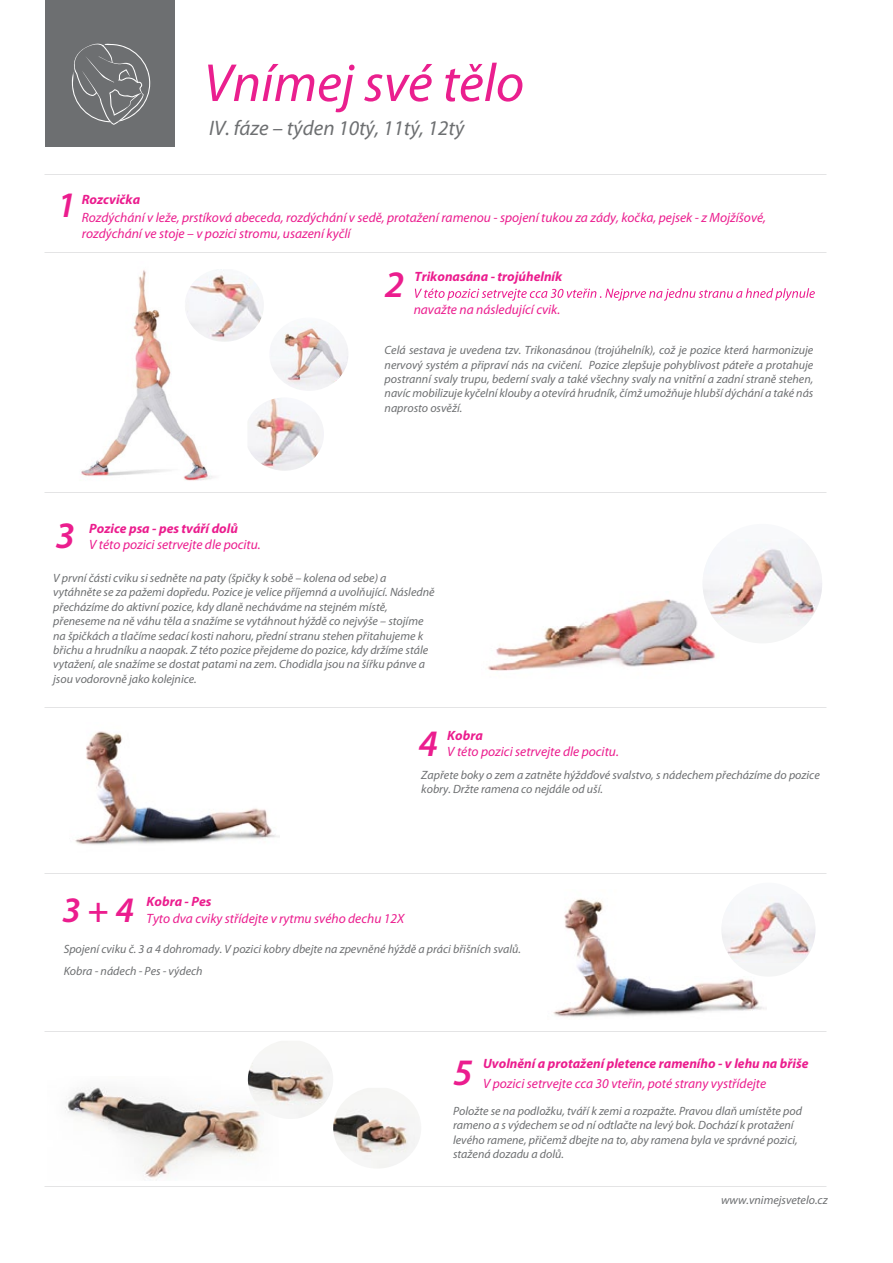
<style>
.page{position:relative;width:893px;height:1263px;background:#fff}
.page>*{position:absolute;margin:0;border:0;box-sizing:border-box;transform-origin:0 0}
.t1{font:italic 54px "Myriad Pro";color:#ea1f8e}
.t2{font:italic 600 37.5px "Myriad Pro";color:#eb1d8e}
.t3{font:italic 600 36px "Myriad Pro";color:#eb1d8e}
.t4{font:italic 21px "Myriad Pro";color:#6d6f71}
.t5{font:italic 13.5px/16.2px "Myriad Pro";color:#eb1d8e}
.t6{font:italic 700 13.5px "Myriad Pro";color:#eb1d8e}
.t7{font:italic 12px/14.4px "Myriad Pro";color:#6d6f71}
</style>
<div class="page">
<svg style="left:415px;top:288px;width:400px;height:13px"></svg>
<img style="left:81px;top:270px;width:133px;height:211px">
<img style="left:185px;top:269px;width:78px;height:73px">
<img style="left:271px;top:322px;width:77px;height:68px">
<img style="left:248px;top:398px;width:76px;height:73px">
<img style="left:487px;top:599px;width:228px;height:72px">
<div style="left:703px;top:524px;width:119px;height:119px;background:#f6f8fa;border-radius:60px"></div>
<img style="left:703px;top:549px;width:119px;height:77px">
<img style="left:553px;top:898px;width:213px;height:119px">
<img style="left:65px;top:1077px;width:196px;height:101px">
<img style="left:333px;top:1088px;width:87px;height:80px">
<img style="left:248px;top:1041px;width:84px;height:78px">
<img style="left:75px;top:731px;width:205px;height:114px">
<div style="left:45px;top:0;width:130px;height:146px;background:#6d6f71"></div>
<svg style="left:71px;top:43px;width:79px;height:82px"></svg>
<div style="left:721px;top:883px;width:94px;height:94px;background:#f6f8fa;border-radius:47px"></div>
<img style="left:721px;top:898px;width:94px;height:65px">
<h1 class="t1" style="left:204px;top:50px;width:322px">Vnímej své tělo</h1>
<h3 class="t4" style="left:209px;top:115px;width:257px">IV. fáze – týden 10tý, 11tý, 12tý</h3>
<h3 class="t3" style="left:57px;top:182px;width:20px">1</h3>
<p class="t6" style="left:82px;top:191px;width:60px">Rozcvička</p>
<p class="t5" style="left:82px;top:209px;width:686px">Rozdýchání v leže, prstíková abeceda, rozdýchání v sedě, protažení ramenou - spojení tukou za zády, kočka, pejsek - z Mojžíšové, rozdýchání ve stoje – v pozici stromu, usazení kyčlí</p>
<h2 class="t2" style="left:385px;top:261px;width:21px">2</h2>
<p class="t6" style="left:415px;top:268px;width:149px">Trikonasána - trojúhelník</p>
<p class="t5" style="left:414px;top:301px;width:148px">navažte na následující cvik.</p>
<p class="t7" style="left:385px;top:343px;width:430px;text-align:justify">Celá sestava je uvedena tzv. Trikonasánou (trojúhelník), což je pozice která harmonizuje nervový systém a připraví nás na cvičení. Pozice zlepšuje pohyblivost páteře a protahuje postranní svaly trupu, bederní svaly a také všechny svaly na vnitřní a zadní straně stehen, navíc mobilizuje kyčelní klouby a otevírá hrudník, čímž umožňuje hlubší dýchání a také nás naprosto osvěží.</p>
<h2 class="t2" style="left:56px;top:511px;width:21px">3</h2>
<p class="t6" style="left:89px;top:519px;width:150px">Pozice psa - pes tváří dolů</p>
<p class="t5" style="left:89px;top:536px;width:173px">V této pozici setrvejte dle pocitu.</p>
<p class="t7" style="left:53px;top:571px;width:383px">V první části cviku si sedněte na paty (špičky k sobě – kolena od sebe) a vytáhněte se za pažemi dopředu. Pozice je velice příjemná a uvolňující. Následně přecházíme do aktivní pozice, kdy dlaně necháváme na stejném místě, přeneseme na ně váhu těla a snažíme se vytáhnout hýždě co nejvýše – stojíme na špičkách a tlačíme sedací kosti nahoru, přední stranu stehen přitahujeme k břichu a hrudníku a naopak. Z této pozice přejdeme do pozice, kdy držíme stále vytažení, ale snažíme se dostat patami na zem. Chodidla jsou na šířku pánve a jsou vodorovně jako kolejnice.</p>
<h2 class="t2" style="left:419px;top:719px;width:21px">4</h2>
<p class="t6" style="left:447px;top:726px;width:37px">Kobra</p>
<p class="t5" style="left:447px;top:743px;width:173px">V této pozici setrvejte dle pocitu.</p>
<p class="t7" style="left:421px;top:767px;width:400px">Zapřete boky o zem a zatněte hýždďové svalstvo, s nádechem přecházíme do pozice kobry. Držte ramena co nejdále od uší.</p>
<h3 class="t3" style="left:62px;top:887px;width:74px">3 + 4</h3>
<p class="t6" style="left:147px;top:893px;width:66px">Kobra - Pes</p>
<p class="t5" style="left:147px;top:910px;width:259px">Tyto dva cviky střídejte v rytmu svého dechu 12X</p>
<p class="t7" style="left:64px;top:937px;width:459px;line-height:22.5px">Spojení cviku č. 3 a 4 dohromady. V pozici kobry dbejte na zpevněné hýždě a práci břišních svalů.<br>Kobra - nádech - Pes - výdech</p>
<h2 class="t2" style="left:453px;top:1048px;width:21px">5</h2>
<p class="t6" style="left:483px;top:1055px;width:327px">Uvolnění a protažení pletence rameního - v lehu na břiše</p>
<p class="t5" style="left:483px;top:1075px;width:285px">V pozici setrvejte cca 30 vteřin, poté strany vystřídejte</p>
<p class="t7" style="left:453px;top:1103px;width:350px">Položte se na podložku, tváří k zemi a rozpažte. Pravou dlaň umístěte pod rameno a s výdechem se od ní odtlačte na levý bok. Dochází k protažení levého ramene, přičemž dbejte na to, aby ramena byla ve správné pozici, stažená dozadu a dolů.</p>
<p class="t7" style="left:721px;top:1193px;width:108px">www.vnimejsvetelo.cz</p>
</div>
